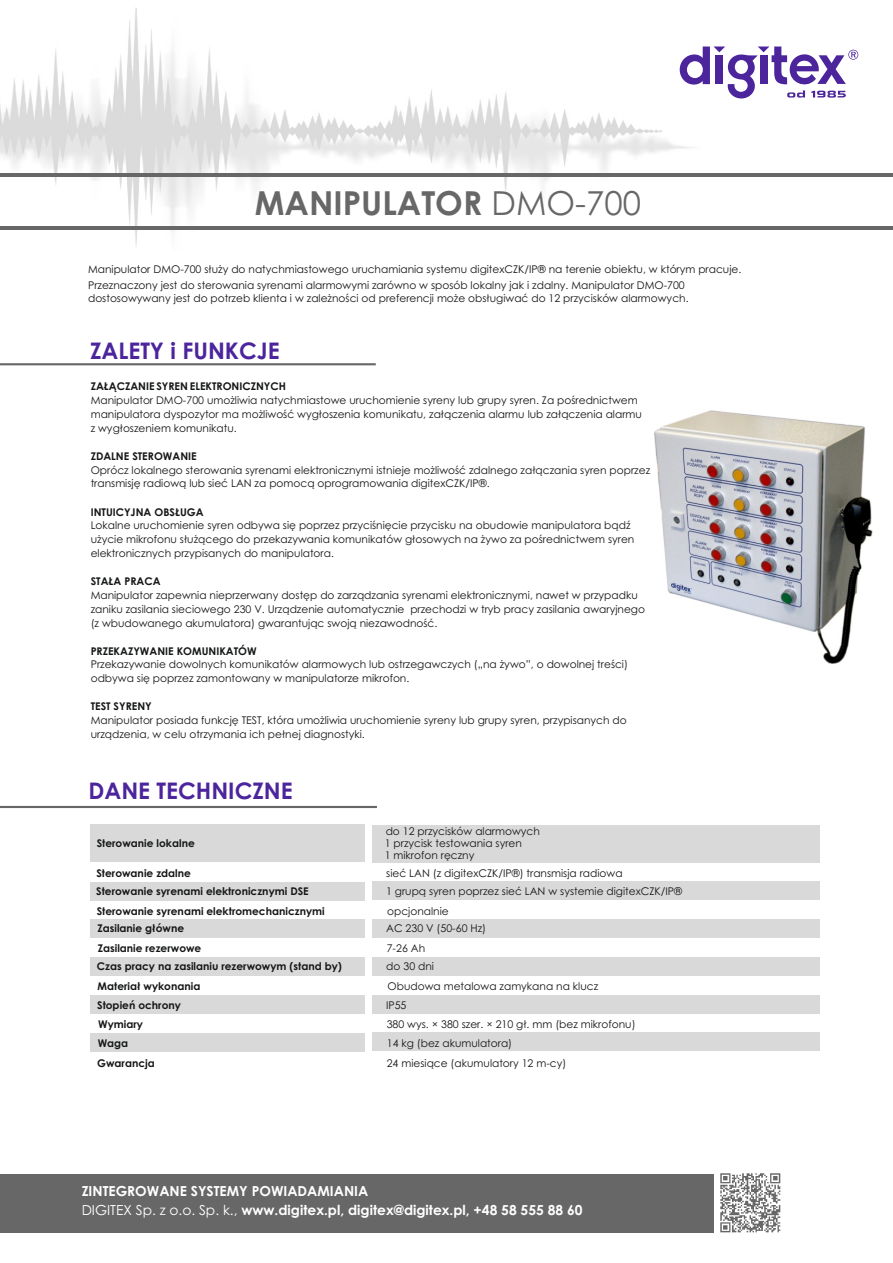
<style>
.page{position:relative;width:893px;height:1263px;background:#fff}
.page>*{position:absolute;margin:0;border:0;box-sizing:border-box;transform-origin:0 0}
.t1{font:700 33px "Century Gothic";color:#676767}
.t2{font:700 22.8px "Century Gothic";color:#4c259c}
.t3{font:700 13.8px/19px "Century Gothic";color:#fff}
.t4{font:10.65px/13.8px "Century Gothic";color:#151616}
.t5{font:700 10.65px/17.9px "Century Gothic";color:#151616}
.s1{font-weight:400}
</style>
<div class="page">
<img style="left:654px;top:410px;width:219px;height:254px">
<div style="left:372px;top:1032px;width:448px;height:19px;background:#d9d9da"></div>
<div style="left:90px;top:1033px;width:275px;height:19px;background:#d9d9da"></div>
<div style="left:372px;top:995px;width:448px;height:19px;background:#d9d9da"></div>
<div style="left:90px;top:995px;width:275px;height:19px;background:#d9d9da"></div>
<div style="left:90px;top:957px;width:275px;height:19px;background:#d9d9da"></div>
<div style="left:372px;top:957px;width:448px;height:19px;background:#d9d9da"></div>
<div style="left:372px;top:919px;width:448px;height:19px;background:#d9d9da"></div>
<div style="left:90px;top:919px;width:275px;height:19px;background:#d9d9da"></div>
<div style="left:372px;top:881px;width:448px;height:19px;background:#d9d9da"></div>
<div style="left:90px;top:881px;width:275px;height:19px;background:#d9d9da"></div>
<div style="left:372px;top:825px;width:448px;height:37px;background:#d9d9da"></div>
<div style="left:90px;top:824px;width:275px;height:38px;background:#d9d9da"></div>
<img style="left:0;top:8px;width:736px;height:238px">
<hr style="left:0;top:173px;width:893px;height:4px;background:#676767">
<div style="left:0;top:1174px;width:714px;height:58px;background:#676767"></div>
<hr style="left:0;top:227px;width:893px;height:3px;background:#676767">
<svg style="left:680px;top:47px;width:178px;height:51px"></svg>
<img style="left:720px;top:1173px;width:61px;height:60px">
<hr style="left:0;top:363px;width:376px;height:2px;background:#676767">
<hr style="left:0;top:806px;width:377px;height:2px;background:#676767">
<h1 class="t1" style="left:255px;top:190px;width:388px">MANIPULATOR <span class="s1">DMO-700</span></h1>
<p class="t4" style="left:88px;top:262px;width:655px;line-height:15.8px">Manipulator DMO-700 służy do natychmiastowego uruchamiania systemu digitexCZK/IP® na terenie obiektu, w którym pracuje.<br>Przeznaczony jest do sterowania syrenami alarmowymi zarówno w sposób lokalny jak i zdalny. Manipulator DMO-700</p>
<p class="t4" style="left:88px;top:293px;width:602px">dostosowywany jest do potrzeb klienta i w zależności od preferencji może obsługiwać do 12 przycisków alarmowych.</p>
<h2 class="t2" style="left:90px;top:342px;width:191px">ZALETY i FUNKCJE</h2>
<p class="t5" style="left:91px;top:379px;width:197px">ZAŁĄCZANIE SYREN ELEKTRONICZNYCH</p>
<p class="t4" style="left:91px;top:394px;width:553px">Manipulator DMO-700 umożliwia natychmiastowe uruchomienie syreny lub grupy syren. Za pośrednictwem manipulatora dyspozytor ma możliwość wygłoszenia komunikatu, załączenia alarmu lub załączenia alarmu</p>
<p class="t4" style="left:91px;top:422px;width:148px">z wygłoszeniem komunikatu.</p>
<p class="t5" style="left:91px;top:448px;width:107px">ZDALNE STEROWANIE</p>
<p class="t4" style="left:91px;top:464px;width:561px">Oprócz lokalnego sterowania syrenami elektronicznymi istnieje możliwość zdalnego załączania syren poprzez transmisję radiową lub sieć LAN za pomocą oprogramowania digitexCZK/IP®.</p>
<p class="t5" style="left:91px;top:504px;width:114px">INTUICYJNA OBSŁUGA</p>
<p class="t4" style="left:91px;top:519px;width:545px">Lokalne uruchomienie syren odbywa się poprzez przyciśnięcie przycisku na obudowie manipulatora bądź użycie mikrofonu służącego do przekazywania komunikatów głosowych na żywo za pośrednictwem syren elektronicznych przypisanych do manipulatora.</p>
<p class="t5" style="left:91px;top:573px;width:71px">STAŁA PRACA</p>
<p class="t4" style="left:91px;top:589px;width:556px">Manipulator zapewnia nieprzerwany dostęp do zarządzania syrenami elektronicznymi, nawet w przypadku zaniku zasilania sieciowego 230 V. Urządzenie automatycznie przechodzi w tryb pracy zasilania awaryjnego (z wbudowanego akumulatora) gwarantując swoją niezawodność.</p>
<p class="t5" style="left:91px;top:643px;width:168px">PRZEKAZYWANIE KOMUNIKATÓW</p>
<p class="t4" style="left:91px;top:659px;width:539px">Przekazywanie dowolnych komunikatów alarmowych lub ostrzegawczych („na żywo”, o dowolnej treści) odbywa się poprzez zamontowany w manipulatorze mikrofon.</p>
<p class="t5" style="left:91px;top:699px;width:63px">TEST SYRENY</p>
<p class="t4" style="left:91px;top:714px;width:538px">Manipulator posiada funkcję TEST, która umożliwia uruchomienie syreny lub grupy syren, przypisanych do urządzenia, w celu otrzymania ich pełnej diagnostyki.</p>
<h2 class="t2" style="left:88px;top:782px;width:206px">DANE TECHNICZNE</h2>
<p class="t4" style="left:386px;top:825px;width:156px">do 12 przycisków alarmowych</p>
<p class="t5" style="left:97px;top:835px;width:100px">Sterowanie lokalne</p>
<p class="t4" style="left:385px;top:837px;width:139px;line-height:12.6px">1 przycisk testowania syren<br>1 mikrofon ręczny</p>
<p class="t4" style="left:386px;top:867px;width:238px">sieć LAN (z digitexCZK/IP®) transmisja radiowa</p>
<p class="t5" style="left:96px;top:865px;width:214px">Sterowanie zdalne<br>Sterowanie syrenami elektronicznymi DSE</p>
<p class="t4" style="left:386px;top:885px;width:298px">1 grupą syren poprzez sieć LAN w systemie digitexCZK/IP®</p>
<p class="t5" style="left:97px;top:903px;width:230px">Sterowanie syrenami elektromechanicznymi</p>
<p class="t4" style="left:387px;top:905px;width:63px">opcjonalnie</p>
<p class="t5" style="left:98px;top:920px;width:88px">Zasilanie główne</p>
<p class="t4" style="left:386px;top:922px;width:102px">AC 230 V (50-60 Hz)</p>
<p class="t5" style="left:98px;top:940px;width:105px">Zasilanie rezerwowe</p>
<p class="t4" style="left:387px;top:942px;width:40px">7-26 Ah</p>
<p class="t5" style="left:97px;top:959px;width:247px">Czas pracy na zasilaniu rezerwowym (stand by)</p>
<p class="t4" style="left:386px;top:961px;width:49px">do 30 dni</p>
<p class="t5" style="left:98px;top:978px;width:104px">Materiał wykonania</p>
<p class="t4" style="left:388px;top:980px;width:212px">Obudowa metalowa zamykana na klucz</p>
<p class="t5" style="left:97px;top:997px;width:85px">Stopień ochrony</p>
<p class="t4" style="left:386px;top:1000px;width:22px">IP55</p>
<p class="t5" style="left:98px;top:1016px;width:46px">Wymiary</p>
<p class="t4" style="left:387px;top:1018px;width:250px">380 wys. × 380 szer. × 210 gł. mm (bez mikrofonu)</p>
<p class="t5" style="left:98px;top:1035px;width:32px">Waga</p>
<p class="t4" style="left:387px;top:1037px;width:127px">14 kg (bez akumulatora)</p>
<p class="t5" style="left:97px;top:1055px;width:59px">Gwarancja</p>
<p class="t4" style="left:387px;top:1057px;width:181px">24 miesiące (akumulatory 12 m-cy)</p>
<p class="t3" style="left:82px;top:1183px;width:502px">ZINTEGROWANE SYSTEMY POWIADAMIANIA<br><span class="s1">DIGITEX Sp. z o.o. Sp. k.,</span> www.digitex.pl, digitex@digitex.pl, +48 58 555 88 60</p>
</div>
